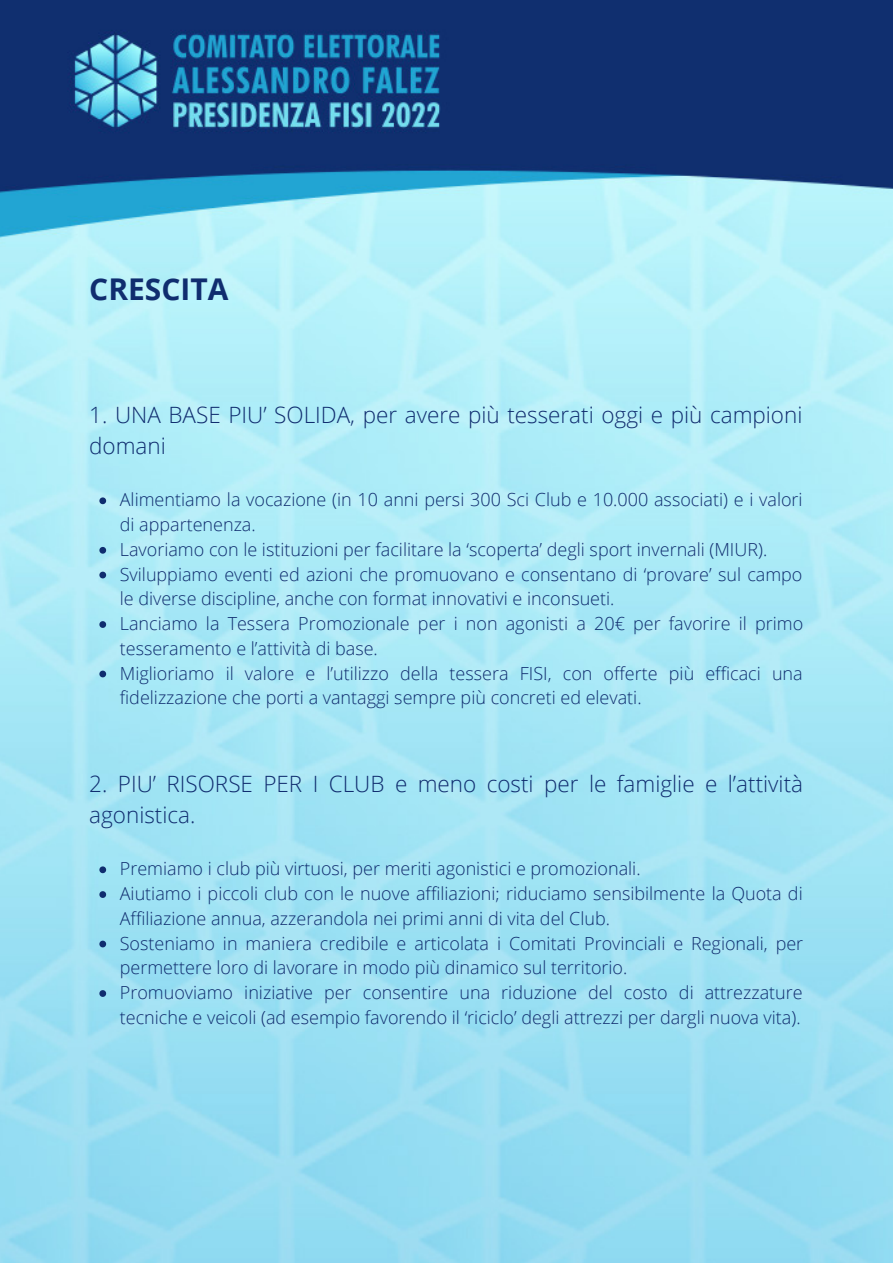
<style>
.page{position:relative;width:893px;height:1264px;background:#fff}
.page>*{position:absolute;margin:0;border:0;box-sizing:border-box;transform-origin:0 0}
.t1{font:700 30px "Open Sans";color:#102d6f}
.t2{font:300 22.5px/30.3px "Open Sans";color:#102d6f}
.t3{font:300 18px/24.8px "Open Sans";color:#102d6f}
</style>
<div class="page">
<img style="left:0;top:0;width:892px;height:1262px">
<svg style="left:99px;top:866px;width:7px;height:7px"></svg>
<svg style="left:99px;top:891px;width:7px;height:6px"></svg>
<svg style="left:99px;top:940px;width:7px;height:7px"></svg>
<svg style="left:99px;top:990px;width:7px;height:6px"></svg>
<svg style="left:99px;top:497px;width:7px;height:7px"></svg>
<svg style="left:99px;top:547px;width:7px;height:6px"></svg>
<svg style="left:99px;top:571px;width:7px;height:7px"></svg>
<svg style="left:99px;top:621px;width:7px;height:7px"></svg>
<svg style="left:99px;top:670px;width:7px;height:7px"></svg>
<h1 class="t1" style="left:89px;top:268px;width:141px">CRESCITA</h1>
<p class="t2" style="left:89px;top:399px;width:714px">1. UNA BASE PIU’ SOLIDA, per avere più tesserati oggi e più campioni domani</p>
<p class="t3" style="left:120px;top:487px;width:684px">Alimentiamo la vocazione (in 10 anni persi 300 Sci Club e 10.000 associati) e i valori di appartenenza.<br>Lavoriamo con le istituzioni per facilitare la ‘scoperta’ degli sport invernali (MIUR).<br>Sviluppiamo eventi ed azioni che promuovano e consentano di ‘provare’ sul campo le diverse discipline, anche con format innovativi e inconsueti.<br>Lanciamo la Tessera Promozionale per i non agonisti a 20€ per favorire il primo tesseramento e l’attività di base.<br>Miglioriamo il valore e l’utilizzo della tessera FISI, con offerte più efficaci una fidelizzazione che porti a vantaggi sempre più concreti ed elevati.</p>
<p class="t2" style="left:89px;top:768px;width:715px">2. PIU’ RISORSE PER I CLUB e meno costi per le famiglie e l’attività agonistica.</p>
<p class="t3" style="left:120px;top:856px;width:684px">Premiamo i club più virtuosi, per meriti agonistici e promozionali.<br>Aiutiamo i piccoli club con le nuove affiliazioni; riduciamo sensibilmente la Quota di Affiliazione annua, azzerandola nei primi anni di vita del Club.<br>Sosteniamo in maniera credibile e articolata i Comitati Provinciali e Regionali, per permettere loro di lavorare in modo più dinamico sul territorio.<br>Promuoviamo iniziative per consentire una riduzione del costo di attrezzature tecniche e veicoli (ad esempio favorendo il ‘riciclo’ degli attrezzi per dargli nuova vita).</p>
</div>
